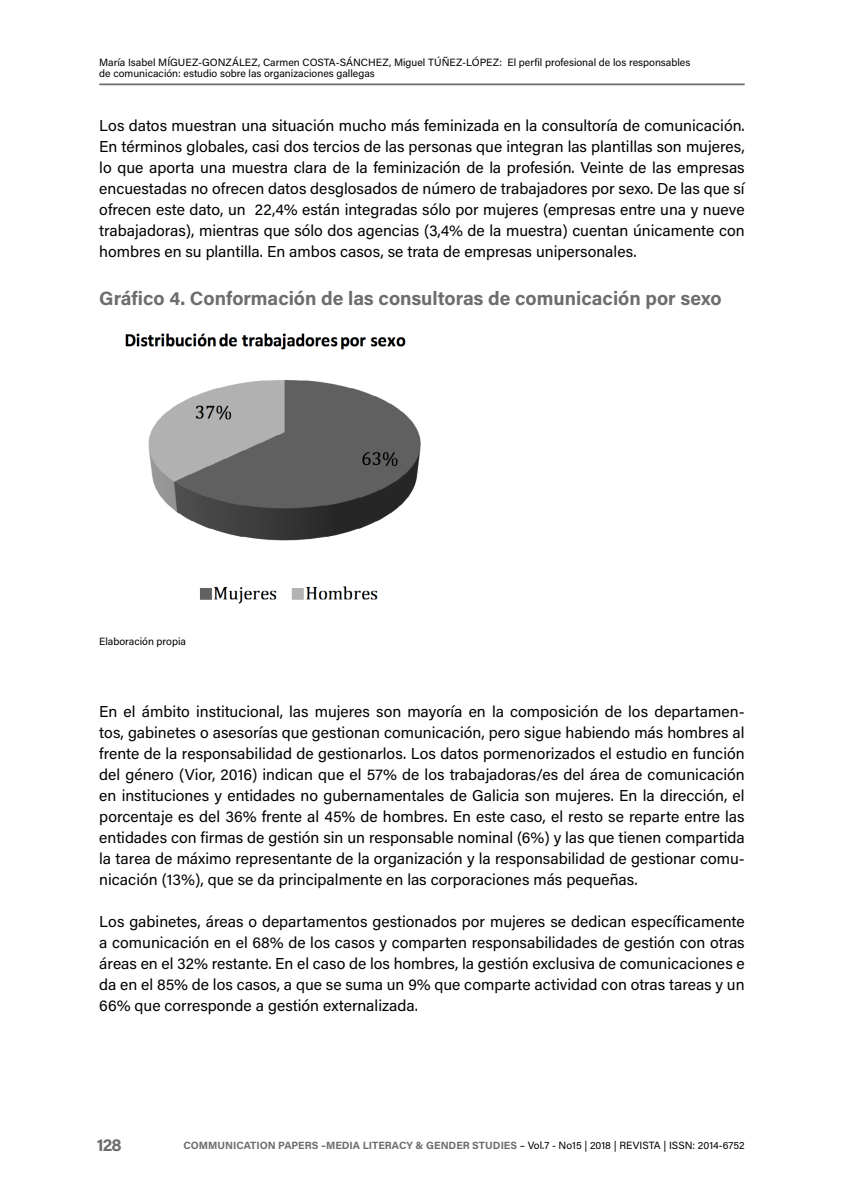
<style>
.page{position:relative;width:844px;height:1191px;background:#fff}
.page>*{position:absolute;margin:0;border:0;box-sizing:border-box;transform-origin:0 0}
.t1{font:700 19.25px "Acumin Pro";color:#6c6e6b}
.t2{font:700 17.5px "Acumin Pro";color:#6c6e6b}
.t3{font:15.75px/21px "Acumin Pro";color:#000;text-align:justify}
.t4{font:10.5px/10.5px "Acumin Pro";color:#000}
.t5{font:700 10.5px "Acumin Pro";color:#6c6e6b}
.s1{font-weight:400;color:#000}
</style>
<div class="page">
<hr style="left:99px;top:83px;width:645px;height:2px;background:#6c6e6b">
<img style="left:125px;top:333px;width:296px;height:271px">
<p class="t4" style="left:99px;top:57px;width:592px">María Isabel MÍGUEZ-GONZÁLEZ, Carmen COSTA-SÁNCHEZ, Miguel TÚÑEZ-LÓPEZ: El perfil profesional de los responsables de comunicación: estudio sobre las organizaciones gallegas</p>
<p class="t3" style="left:99px;top:114px;width:646px">Los datos muestran una situación mucho más feminizada en la consultoría de comunicación.<br>En términos globales, casi dos tercios de las personas que integran las plantillas son mujeres, lo que aporta una muestra clara de la feminización de la profesión. Veinte de las empresas encuestadas no ofrecen datos desglosados de número de trabajadores por sexo. De las que sí ofrecen este dato, un 22,4% están integradas sólo por mujeres (empresas entre una y nueve trabajadoras), mientras que sólo dos agencias (3,4% de la muestra) cuentan únicamente con hombres en su plantilla. En ambos casos, se trata de empresas unipersonales.</p>
<p class="t1" style="left:99px;top:285px;width:623px">Gráfico 4. Conformación de las consultoras de comunicación por sexo</p>
<p class="t4" style="left:99px;top:636px;width:88px">Elaboración propia</p>
<p class="t3" style="left:99px;top:700px;width:646px">En el ámbito institucional, las mujeres son mayoría en la composición de los departamen&shy;tos, gabinetes o asesorías que gestionan comunicación, pero sigue habiendo más hombres al frente de la responsabilidad de gestionarlos. Los datos pormenorizados el estudio en función del género (Vior, 2016) indican que el 57% de los trabajadoras/es del área de comunicación en instituciones y entidades no gubernamentales de Galicia son mujeres. En la dirección, el porcentaje es del 36% frente al 45% de hombres. En este caso, el resto se reparte entre las entidades con firmas de gestión sin un responsable nominal (6%) y las que tienen compartida la tarea de máximo representante de la organización y la responsabilidad de gestionar comu&shy;nicación (13%), que se da principalmente en las corporaciones más pequeñas.</p>
<p class="t3" style="left:99px;top:910px;width:646px">Los gabinetes, áreas o departamentos gestionados por mujeres se dedican específicamente a comunicación en el 68% de los casos y comparten responsabilidades de gestión con otras áreas en el 32% restante. En el caso de los hombres, la gestión exclusiva de comunicaciones e da en el 85% de los casos, a que se suma un 9% que comparte actividad con otras tareas y un 66% que corresponde a gestión externalizada.</p>
<p class="t2" style="left:97px;top:1132px;width:26px">128</p>
<p class="t5" style="left:183px;top:1137px;width:562px">COMMUNICATION PAPERS –MEDIA LITERACY &amp; GENDER STUDIES <span class="s1">– Vol.7 - No15 | 2018 | REVISTA | ISSN: 2014-6752</span></p>
</div>
